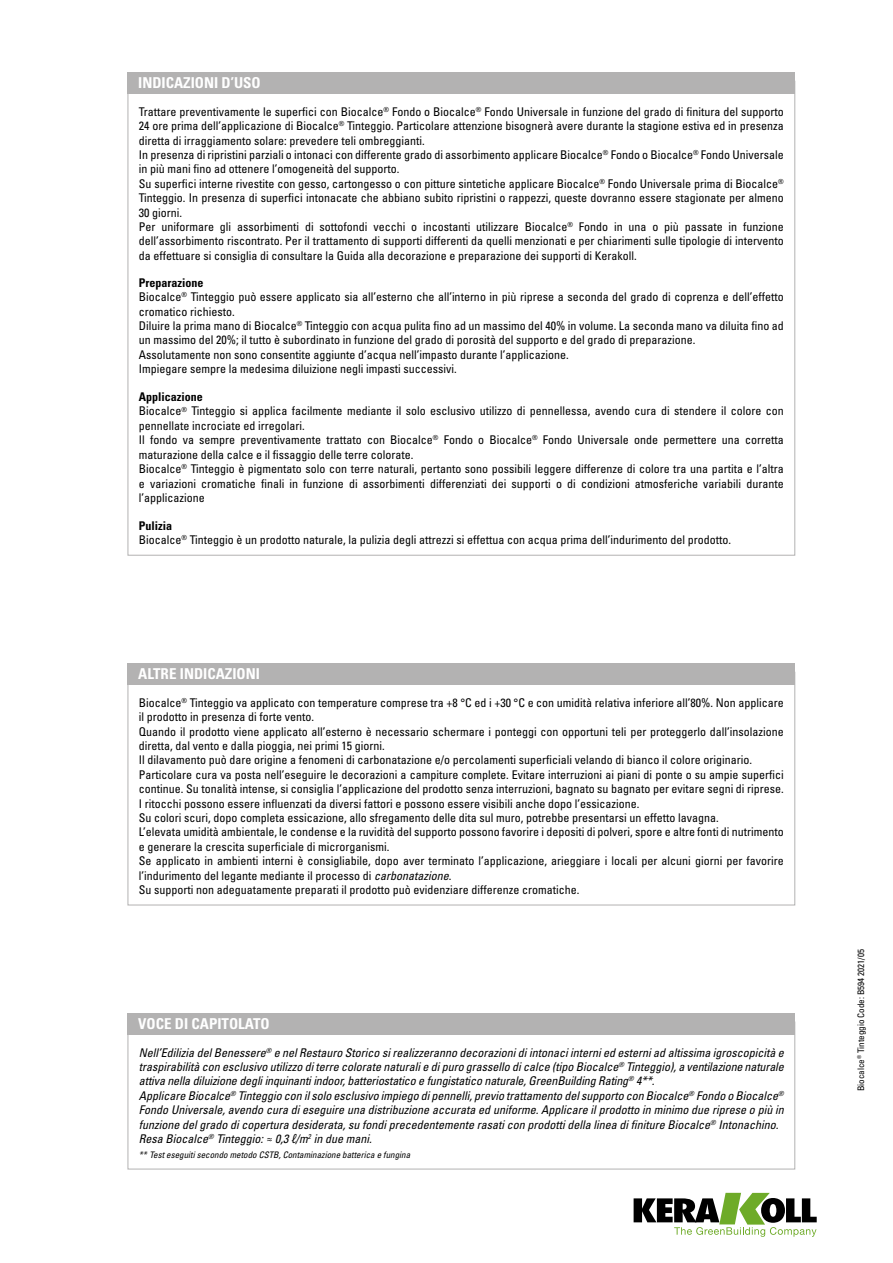
<style>
.page{position:relative;width:893px;height:1263px;background:#fff}
.page>*{position:absolute;margin:0;border:0;box-sizing:border-box;transform-origin:0 0}
.t1{font:700 condensed 15px "Univers LT Std";color:#fff}
.t2{font:condensed 12px/14.4px "Univers LT Std";color:#000}
.t3{font:italic condensed 12px/14.4px "Univers LT Std";color:#000}
.t4{font:italic condensed 9px "Univers LT Std";color:#000}
.t5{font:condensed 9px "Univers LT Std";color:#000}
.s1{font-weight:700}
.s2{font-style:italic}
</style>
<div class="page">
<svg style="left:634px;top:1193px;width:183px;height:44px"></svg>
<div style="left:128px;top:1013px;width:667px;height:21px;background:#b3b2b2"></div>
<div style="left:128px;top:72px;width:667px;height:22px;background:#b3b2b2"></div>
<div style="left:128px;top:663px;width:667px;height:22px;background:#b3b2b2"></div>
<p class="t1" style="left:138px;top:74px;width:124px">INDICAZIONI D’USO</p>
<p class="t2" style="left:139px;top:104px;width:646px">Trattare preventivamente le superfici con Biocalce<sup>®</sup> Fondo o Biocalce<sup>®</sup> Fondo Universale in funzione del grado di finitura del supporto 24 ore prima dell’applicazione di Biocalce<sup>®</sup> Tinteggio. Particolare attenzione bisognerà avere durante la stagione estiva ed in presenza diretta di irraggiamento solare: prevedere teli ombreggianti.<br>In presenza di ripristini parziali o intonaci con differente grado di assorbimento applicare Biocalce<sup>®</sup> Fondo o Biocalce<sup>®</sup> Fondo Universale in più mani fino ad ottenere l’omogeneità del supporto.<br>Su superfici interne rivestite con gesso, cartongesso o con pitture sintetiche applicare Biocalce<sup>®</sup> Fondo Universale prima di Biocalce<sup>® </sup>Tinteggio. In presenza di superfici intonacate che abbiano subito ripristini o rappezzi, queste dovranno essere stagionate per almeno 30 giorni.<br>Per uniformare gli assorbimenti di sottofondi vecchi o incostanti utilizzare Biocalce<sup>®</sup> Fondo in una o più passate in funzione dell’assorbimento riscontrato. Per il trattamento di supporti differenti da quelli menzionati e per chiarimenti sulle tipologie di intervento da effettuare si consiglia di consultare la Guida alla decorazione e preparazione dei supporti di Kerakoll.</p>
<p class="t2" style="left:139px;top:275px;width:646px"><span class="s1">Preparazione<br></span>Biocalce<sup>®</sup> Tinteggio può essere applicato sia all’esterno che all’interno in più riprese a seconda del grado di coprenza e dell’effetto cromatico richiesto.<br>Diluire la prima mano di Biocalce<sup>®</sup> Tinteggio con acqua pulita fino ad un massimo del 40% in volume. La seconda mano va diluita fino ad un massimo del 20%; il tutto è subordinato in funzione del grado di porosità del supporto e del grado di preparazione.<br>Assolutamente non sono consentite aggiunte d’acqua nell’impasto durante l’applicazione.<br>Impiegare sempre la medesima diluizione negli impasti successivi.</p>
<p class="t2" style="left:139px;top:389px;width:646px"><span class="s1">Applicazione<br></span>Biocalce<sup>®</sup> Tinteggio si applica facilmente mediante il solo esclusivo utilizzo di pennellessa, avendo cura di stendere il colore con pennellate incrociate ed irregolari.<br>Il fondo va sempre preventivamente trattato con Biocalce<sup>®</sup> Fondo o Biocalce<sup>®</sup> Fondo Universale onde permettere una corretta maturazione della calce e il fissaggio delle terre colorate.<br>Biocalce<sup>®</sup> Tinteggio è pigmentato solo con terre naturali, pertanto sono possibili leggere differenze di colore tra una partita e l’altra e variazioni cromatiche finali in funzione di assorbimenti differenziati dei supporti o di condizioni atmosferiche variabili durante l’applicazione</p>
<p class="t2" style="left:139px;top:518px;width:594px"><span class="s1">Pulizia<br></span>Biocalce<sup>®</sup> Tinteggio è un prodotto naturale, la pulizia degli attrezzi si effettua con acqua prima dell’indurimento del prodotto.</p>
<p class="t1" style="left:138px;top:665px;width:123px">ALTRE INDICAZIONI</p>
<p class="t2" style="left:139px;top:695px;width:646px">Biocalce<sup>®</sup> Tinteggio va applicato con temperature comprese tra +8 °C ed i +30 °C e con umidità relativa inferiore all’80%. Non applicare il prodotto in presenza di forte vento.<br>Quando il prodotto viene applicato all’esterno è necessario schermare i ponteggi con opportuni teli per proteggerlo dall’insolazione diretta, dal vento e dalla pioggia, nei primi 15 giorni.<br>Il dilavamento può dare origine a fenomeni di carbonatazione e/o percolamenti superficiali velando di bianco il colore originario.<br>Particolare cura va posta nell’eseguire le decorazioni a campiture complete. Evitare interruzioni ai piani di ponte o su ampie superfici continue. Su tonalità intense, si consiglia l’applicazione del prodotto senza interruzioni, bagnato su bagnato per evitare segni di riprese.<br>I ritocchi possono essere influenzati da diversi fattori e possono essere visibili anche dopo l’essicazione.<br>Su colori scuri, dopo completa essicazione, allo sfregamento delle dita sul muro, potrebbe presentarsi un effetto lavagna.<br>L’elevata umidità ambientale, le condense e la ruvidità del supporto possono favorire i depositi di polveri, spore e altre fonti di nutrimento e generare la crescita superficiale di microrganismi.<br>Se applicato in ambienti interni è consigliabile, dopo aver terminato l’applicazione, arieggiare i locali per alcuni giorni per favorire l’indurimento del legante mediante il processo di <span class="s2">carbonatazione</span>.<br>Su supporti non adeguatamente preparati il prodotto può evidenziare differenze cromatiche.</p>
<p class="t1" style="left:138px;top:1015px;width:133px">VOCE DI CAPITOLATO</p>
<p class="t3" style="left:139px;top:1045px;width:646px">Nell’Edilizia del Benessere<sup>®</sup> e nel Restauro Storico si realizzeranno decorazioni di intonaci interni ed esterni ad altissima igroscopicità e traspirabilità con esclusivo utilizzo di terre colorate naturali e di puro grassello di calce (tipo Biocalce<sup>®</sup> Tinteggio), a ventilazione naturale attiva nella diluizione degli inquinanti indoor, batteriostatico e fungistatico naturale, GreenBuilding Rating<sup>®</sup> 4**.<br>Applicare Biocalce<sup>®</sup> Tinteggio con il solo esclusivo impiego di pennelli, previo trattamento del supporto con Biocalce<sup>®</sup> Fondo o Biocalce<sup>® </sup>Fondo Universale, avendo cura di eseguire una distribuzione accurata ed uniforme. Applicare il prodotto in minimo due riprese o più in funzione del grado di copertura desiderata, su fondi precedentemente rasati con prodotti della linea di finiture Biocalce<sup>®</sup> Intonachino.<br>Resa Biocalce<sup>®</sup> Tinteggio: ≈ 0,3 ℓ/m<sup>2</sup> in due mani.</p>
<p class="t4" style="left:139px;top:1149px;width:273px">** Test eseguiti secondo metodo CSTB, Contaminazione batterica e fungina</p>
<p class="t5" style="left:855px;top:1091px;width:143px;rotate:-90deg">Biocalce<sup>®</sup> Tinteggio Code: B594 2021/05</p>
</div>
